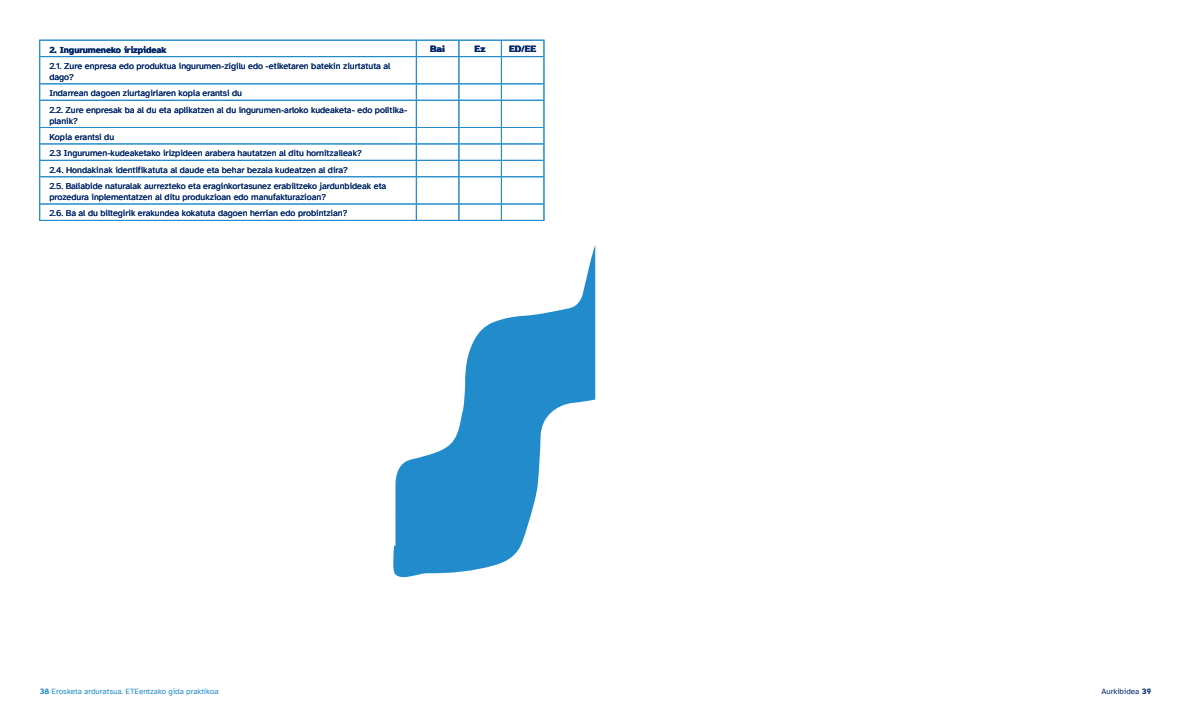
<style>
.page{position:relative;width:1191px;height:709px;background:#fff}
.page>*{position:absolute;margin:0;border:0;box-sizing:border-box;transform-origin:0 0}
.t1{font:9px/10.8px "Atkinson Hyperlegible";color:#02286a}
.t2{font:700 9px "Atkinson Hyperlegible";color:#02286a}
.t3{font:9px "Millik";letter-spacing:-.02em;color:#02286a}
.t4{font:8px "Atkinson Hyperlegible";color:#218bcb}
.t5{font:8px "Atkinson Hyperlegible";color:#02286a}
.s1{font-weight:700}
</style>
<div class="page">
<hr style="left:39px;top:40px;width:377px;height:1px;background:#218bcb">
<hr style="left:416px;top:40px;width:43px;height:1px;background:#218bcb">
<hr style="left:459px;top:40px;width:42px;height:1px;background:#218bcb">
<hr style="left:501px;top:40px;width:43px;height:1px;background:#218bcb">
<hr style="left:40px;top:56px;width:376px;height:1px;background:#218bcb">
<hr style="left:416px;top:56px;width:43px;height:1px;background:#218bcb">
<hr style="left:459px;top:56px;width:42px;height:1px;background:#218bcb">
<hr style="left:501px;top:56px;width:42px;height:1px;background:#218bcb">
<hr style="left:40px;top:83px;width:376px;height:1px;background:#218bcb">
<hr style="left:416px;top:83px;width:43px;height:1px;background:#218bcb">
<hr style="left:459px;top:83px;width:42px;height:1px;background:#218bcb">
<hr style="left:501px;top:83px;width:42px;height:1px;background:#218bcb">
<hr style="left:40px;top:100px;width:376px;height:1px;background:#218bcb">
<hr style="left:416px;top:100px;width:43px;height:1px;background:#218bcb">
<hr style="left:459px;top:100px;width:42px;height:1px;background:#218bcb">
<hr style="left:501px;top:100px;width:42px;height:1px;background:#218bcb">
<hr style="left:40px;top:127px;width:376px;height:1px;background:#218bcb">
<hr style="left:416px;top:127px;width:43px;height:1px;background:#218bcb">
<hr style="left:459px;top:127px;width:42px;height:1px;background:#218bcb">
<hr style="left:501px;top:127px;width:42px;height:1px;background:#218bcb">
<hr style="left:40px;top:143px;width:376px;height:1px;background:#218bcb">
<hr style="left:416px;top:143px;width:43px;height:1px;background:#218bcb">
<hr style="left:459px;top:143px;width:42px;height:1px;background:#218bcb">
<hr style="left:501px;top:143px;width:42px;height:1px;background:#218bcb">
<hr style="left:40px;top:160px;width:376px;height:1px;background:#218bcb">
<hr style="left:416px;top:160px;width:43px;height:1px;background:#218bcb">
<hr style="left:459px;top:160px;width:42px;height:1px;background:#218bcb">
<hr style="left:501px;top:160px;width:42px;height:1px;background:#218bcb">
<hr style="left:40px;top:176px;width:376px;height:1px;background:#218bcb">
<hr style="left:416px;top:176px;width:43px;height:1px;background:#218bcb">
<hr style="left:459px;top:176px;width:42px;height:1px;background:#218bcb">
<hr style="left:501px;top:176px;width:42px;height:1px;background:#218bcb">
<hr style="left:40px;top:203px;width:376px;height:1px;background:#218bcb">
<hr style="left:416px;top:203px;width:43px;height:1px;background:#218bcb">
<hr style="left:459px;top:203px;width:42px;height:1px;background:#218bcb">
<hr style="left:501px;top:203px;width:42px;height:1px;background:#218bcb">
<hr style="left:39px;top:220px;width:377px;height:1px;background:#218bcb">
<hr style="left:416px;top:220px;width:43px;height:1px;background:#218bcb">
<hr style="left:459px;top:220px;width:42px;height:1px;background:#218bcb">
<hr style="left:501px;top:220px;width:43px;height:1px;background:#218bcb">
<svg style="left:39px;top:41px;width:1px;height:179px"></svg>
<svg style="left:416px;top:41px;width:1px;height:179px"></svg>
<svg style="left:458px;top:41px;width:1px;height:179px"></svg>
<svg style="left:501px;top:41px;width:1px;height:179px"></svg>
<svg style="left:543px;top:41px;width:1px;height:179px"></svg>
<svg style="left:393px;top:246px;width:202px;height:331px"></svg>
<p class="t2" style="left:49px;top:44px;width:119px">2. Ingurumeneko irizpideak</p>
<p class="t3" style="left:430px;top:44px;width:16px">Bai</p>
<p class="t3" style="left:474px;top:44px;width:13px">Ez</p>
<p class="t3" style="left:509px;top:44px;width:29px">ED/EE</p>
<p class="t1" style="left:49px;top:61px;width:342px">2.1. Zure enpresa edo produktua ingurumen-zigilu edo -etiketaren batekin ziurtatuta al dago?</p>
<p class="t1" style="left:49px;top:88px;width:194px">Indarrean dagoen ziurtagiriaren kopia erantsi du</p>
<p class="t1" style="left:49px;top:104px;width:359px">2.2. Zure enpresak ba al du eta aplikatzen al du ingurumen-arloko kudeaketa- edo politika&shy;planik?</p>
<p class="t1" style="left:49px;top:132px;width:66px">Kopia erantsi du</p>
<p class="t1" style="left:49px;top:148px;width:314px">2.3 Ingurumen-kudeaketako irizpideen arabera hautatzen al ditu hornitzaileak?</p>
<p class="t1" style="left:49px;top:164px;width:300px">2.4. Hondakinak identifikatuta al daude eta behar bezala kudeatzen al dira?</p>
<p class="t1" style="left:49px;top:181px;width:338px">2.5. Baliabide naturalak aurrezteko eta eraginkortasunez erabiltzeko jardunbideak eta prozedura inplementatzen al ditu produkzioan edo manufakturazioan?</p>
<p class="t1" style="left:49px;top:208px;width:300px">2.6. Ba al du biltegirik erakundea kokatuta dagoen herrian edo probintzian?</p>
<p class="t4" style="left:40px;top:686px;width:180px"><span class="s1">38</span> Erosketa arduratsua. ETEentzako gida praktikoa</p>
<p class="t5" style="left:1101px;top:686px;width:51px">Aurkibidea <span class="s1">39</span></p>
</div>
